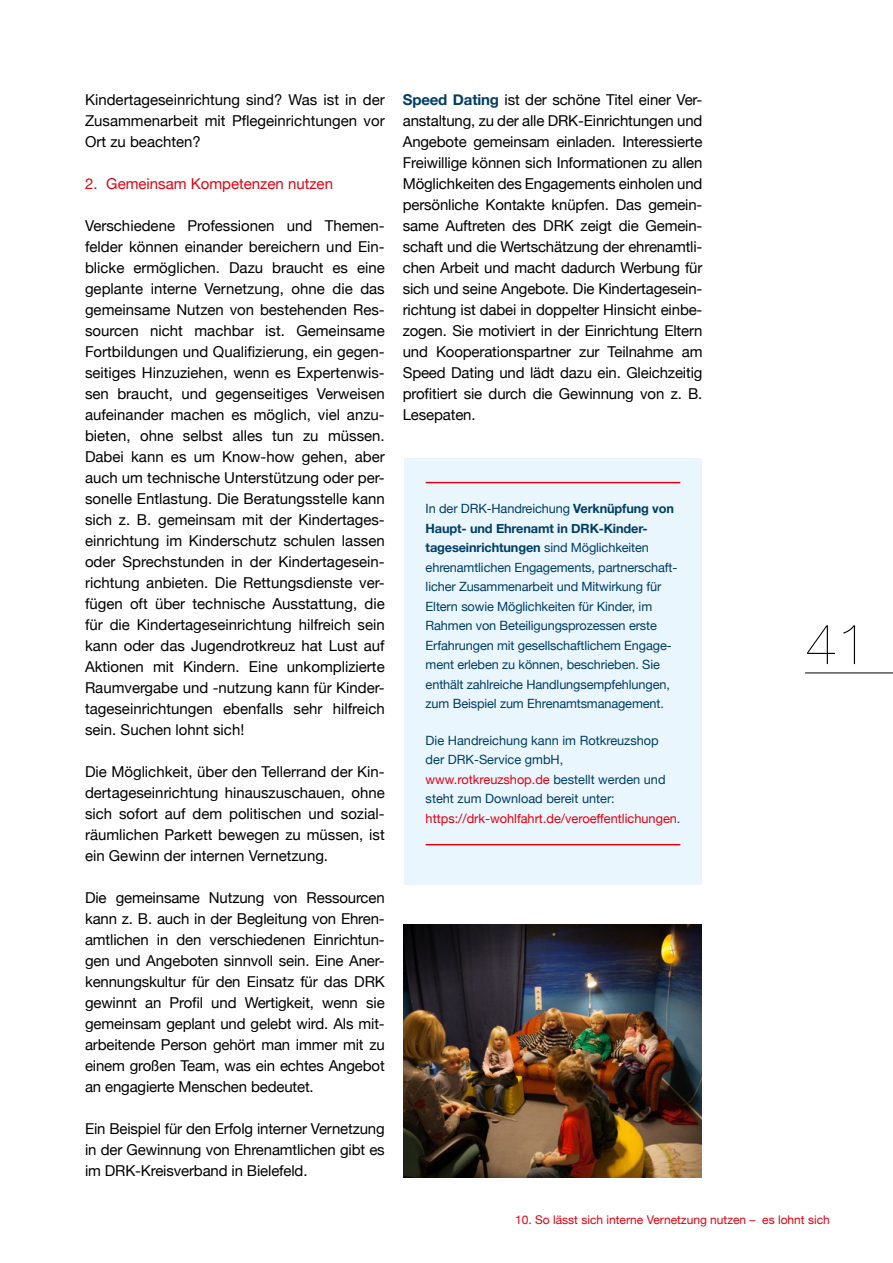
<style>
.page{position:relative;width:893px;height:1263px;background:#fff}
.page>*{position:absolute;margin:0;border:0;box-sizing:border-box;transform-origin:0 0}
.t1{font:200 57px "Helvetica Neue";color:#000}
.Fließtext_10_14_pt{font:15px/21px "Helvetica Neue";letter-spacing:-.01em;color:#000;text-align:justify}
.t2{font:15px "Helvetica Neue";color:#e3000f}
.Kastentext_erster{font:12.75px/19.5px "Helvetica Neue";letter-spacing:-.01em;color:#003d66}
.Kastentext_letzer{font:12.75px/19.5px "Helvetica Neue";color:#003d66}
.t3{font:12px "Helvetica Neue";color:#e3000f}
.s1{font-weight:700;color:#003d66}
.s2{font-weight:700}
.s3{color:#e3000f}
</style>
<div class="page">
<img style="left:404px;top:924px;width:298px;height:253px">
<hr style="left:805px;top:672px;width:88px;height:1px;background:#000">
<div style="left:404px;top:458px;width:298px;height:427px;background:#eaf6fe"></div>
<hr style="left:426px;top:482px;width:254px;height:1px;background:#e3000f">
<hr style="left:426px;top:844px;width:254px;height:1px;background:#e3000f">
<p class="Fließtext_10_14_pt" style="left:85px;top:90px;width:301px">Kindertageseinrichtung sind? Was ist in der Zusammenarbeit mit Pflegeinrichtungen vor Ort zu beachten?</p>
<p class="t2" style="left:85px;top:173px;width:249px">2. Gemeinsam Kompetenzen nutzen</p>
<p class="Fließtext_10_14_pt" style="left:85px;top:216px;width:301px">Verschiedene Professionen und Themen&shy;felder können einander bereichern und Ein&shy;blicke ermöglichen. Dazu braucht es eine geplante interne Vernetzung, ohne die das gemeinsame Nutzen von bestehenden Res&shy;sourcen nicht machbar ist. Gemeinsame Fortbildungen und Qualifizierung, ein gegen&shy;seitiges Hinzuziehen, wenn es Expertenwis&shy;sen braucht, und gegenseitiges Verweisen aufeinander machen es möglich, viel anzu&shy;bieten, ohne selbst alles tun zu müssen.<br>Dabei kann es um Know-how gehen, aber auch um technische Unterstützung oder per&shy;sonelle Entlastung. Die Beratungsstelle kann sich z. B. gemeinsam mit der Kindertages&shy;einrichtung im Kinderschutz schulen lassen oder Sprechstunden in der Kindertagesein&shy;richtung anbieten. Die Rettungsdienste ver&shy;fügen oft über technische Ausstattung, die für die Kindertageseinrichtung hilfreich sein kann oder das Jugendrotkreuz hat Lust auf Aktionen mit Kindern. Eine unkomplizierte Raumvergabe und -nutzung kann für Kinder&shy;tageseinrichtungen ebenfalls sehr hilfreich sein. Suchen lohnt sich!</p>
<p class="Fließtext_10_14_pt" style="left:85px;top:762px;width:301px">Die Möglichkeit, über den Tellerrand der Kin&shy;dertageseinrichtung hinauszuschauen, ohne sich sofort auf dem politischen und sozial&shy;räumlichen Parkett bewegen zu müssen, ist ein Gewinn der internen Vernetzung.</p>
<p class="Fließtext_10_14_pt" style="left:85px;top:888px;width:301px">Die gemeinsame Nutzung von Ressourcen kann z. B. auch in der Begleitung von Ehren&shy;amtlichen in den verschiedenen Einrichtun&shy;gen und Angeboten sinnvoll sein. Eine Aner&shy;kennungskultur für den Einsatz für das DRK gewinnt an Profil und Wertigkeit, wenn sie gemeinsam geplant und gelebt wird. Als mit&shy;arbeitende Person gehört man immer mit zu einem großen Team, was ein echtes Angebot an engagierte Menschen bedeutet.</p>
<p class="Fließtext_10_14_pt" style="left:85px;top:1119px;width:301px">Ein Beispiel für den Erfolg interner Vernetzung in der Gewinnung von Ehrenamtlichen gibt es im DRK-Kreisverband in Bielefeld.</p>
<p class="Fließtext_10_14_pt" style="left:403px;top:90px;width:301px"><span class="s1">Speed Dating</span> ist der schöne Titel einer Ver&shy;anstaltung, zu der alle DRK-Einrichtungen und Angebote gemeinsam einladen. Interessierte Freiwillige können sich Informationen zu allen Möglichkeiten des Engagements einholen und persönliche Kontakte knüpfen. Das gemein&shy;same Auftreten des DRK zeigt die Gemein&shy;schaft und die Wertschätzung der ehrenamtli&shy;chen Arbeit und macht dadurch Werbung für sich und seine Angebote. Die Kindertagesein&shy;richtung ist dabei in doppelter Hinsicht einbe&shy;zogen. Sie motiviert in der Einrichtung Eltern und Kooperationspartner zur Teilnahme am Speed Dating und lädt dazu ein. Gleichzeitig profitiert sie durch die Gewinnung von z. B.<br>Lesepaten.</p>
<p class="Kastentext_erster" style="left:426px;top:500px;width:253px">In der DRK-Handreichung <span class="s2">Verknüpfung von Haupt- und Ehrenamt in DRK-Kinder&shy;tageseinrichtungen</span> sind Möglichkeiten ehrenamtlichen Engagements, partnerschaft&shy;licher Zusammenarbeit und Mitwirkung für Eltern sowie Möglichkeiten für Kinder, im Rahmen von Beteiligungsprozessen erste Erfahrungen mit gesellschaftlichem Engage&shy;ment erleben zu können, beschrieben. Sie enthält zahlreiche Handlungsempfehlungen, zum Beispiel zum Ehrenamtsmanagement.</p>
<p class="Kastentext_letzer" style="left:426px;top:731px;width:256px">Die Handreichung kann im Rotkreuzshop der DRK-Service gmbH, <span class="s3">www.rotkreuzshop.de</span> bestellt werden und steht zum Download bereit unter: <span class="s3">https://drk-wohlfahrt.de/veroeffentlichungen</span>.</p>
<h1 class="t1" style="left:805px;top:600px;width:65px">41</h1>
<p class="t3" style="left:515px;top:1211px;width:316px">10. So lässt sich interne Vernetzung nutzen – es lohnt sich</p>
</div>
